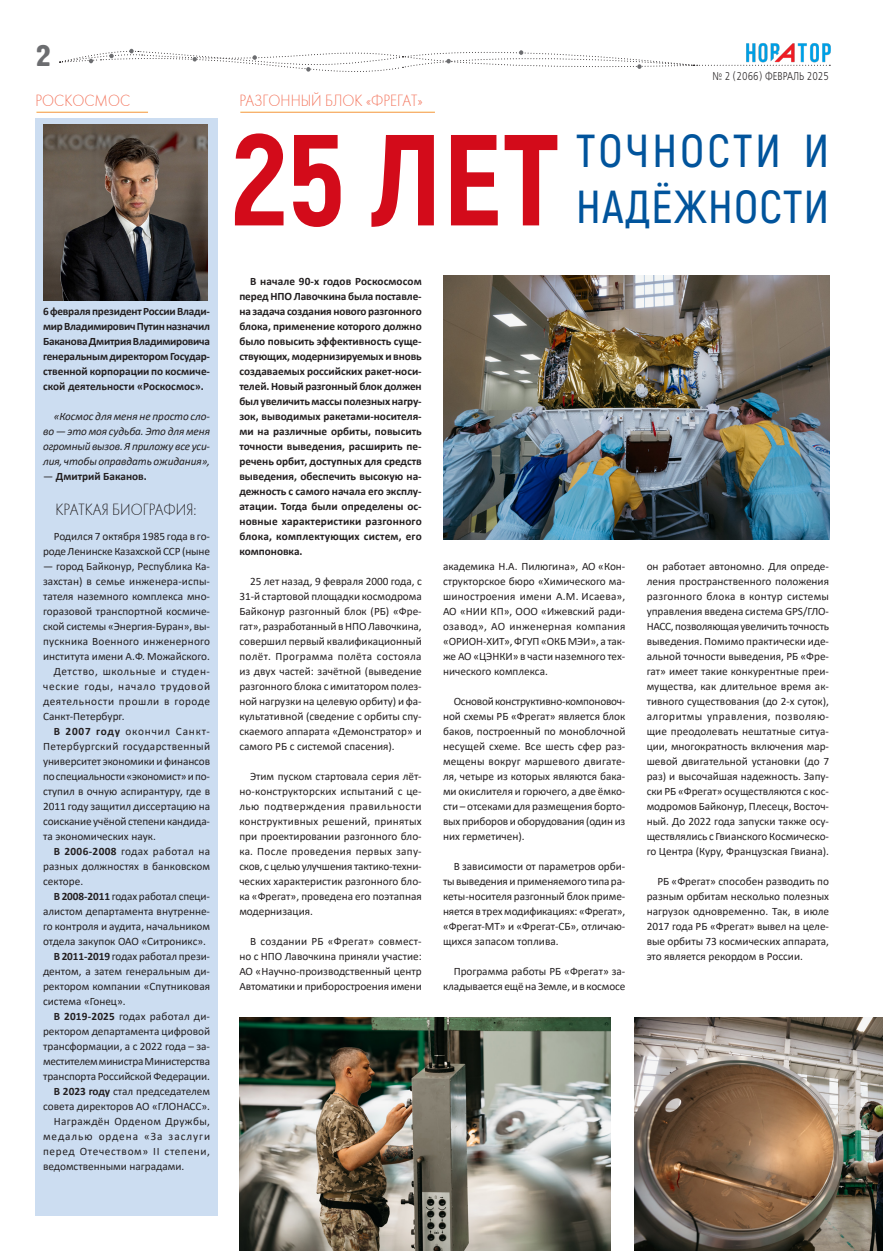
<style>
.page{position:relative;width:883px;height:1251px;background:#fff}
.page>*{position:absolute;margin:0;border:0;box-sizing:border-box;transform-origin:0 0}
.Заголовок_4{font:800 129.12px "Akrobat";color:#d30b1a}
.Заголовок_4-2{font:600 46.25px "Akrobat";letter-spacing:.03em;color:#01549c}
.Заголовок_4-3{font:600 46.25px "Akrobat";letter-spacing:.07em;color:#01549c}
.загловок_3{font:30.12px "Hermes CTT";color:#6c6d70;scale:1.05 1}
.заголовок_панорамы{font:16.88px "Futura Light C";color:#f37259;scale:.89 1}
.заголовок_панорамы-2{font:16.88px "Futura Light C";color:#231f20;scale:.89 1}
.t1{font:11.25px/15px "Calibri";color:#231f20;text-align:justify}
.t2{font:700 11.25px/15px "Calibri";color:#231f20;text-align:justify}
.t3{font:italic 11.25px/15px "Calibri";letter-spacing:-.015em;color:#231f20;text-align:justify}
.заголовок_панорамы-3{font:11.25px "Free Set C";letter-spacing:.01em;color:#231f20;scale:.8 1}
.s1{font-weight:400}
.s2{font-weight:700}
</style>
<div class="page">
<div style="left:35px;top:118px;width:183px;height:1097px;background:#ccddf1"></div>
<svg style="left:60px;top:48px;width:685px;height:24px"></svg>
<img style="left:746px;top:43px;width:85px;height:23px">
<img style="left:239px;top:1018px;width:371px;height:233px">
<img style="left:634px;top:1018px;width:248px;height:233px">
<img style="left:443px;top:275px;width:386px;height:264px">
<hr style="left:239px;top:110px;width:197px;height:4px;background:#fff463;opacity:.75">
<hr style="left:35px;top:110px;width:115px;height:4px;background:#fff463;opacity:.75">
<img style="left:43px;top:124px;width:165px;height:176px">
<p class="загловок_3" style="left:36px;top:38px;width:15px">2</p>
<p class="заголовок_панорамы" style="left:35px;top:92px;width:108px">РОСКОСМОС</p>
<p class="заголовок_панорамы" style="left:239px;top:92px;width:207px">РАЗГОННЫЙ БЛОК «ФРЕГАТ»</p>
<p class="Заголовок_4" style="left:232px;top:98px;width:329px">25 ЛЕТ</p>
<p class="заголовок_панорамы-3" style="left:712px;top:69px;width:147px">№ 2 (2066) ФЕВРАЛЬ 2025</p>
<p class="Заголовок_4-3" style="left:576px;top:123px;width:254px">ТОЧНОСТИ И</p>
<p class="Заголовок_4-2" style="left:576px;top:178px;width:254px">НАДЁЖНОСТИ</p>
<p class="t2" style="left:43px;top:304px;width:168px">6 февраля президент России Влади&shy;мир Владимирович Путин назначил Баканова Дмитрия Владимировича генеральным директором Государ&shy;ственной корпорации по космиче&shy;ской деятельности «Роскосмос».</p>
<p class="t3" style="left:43px;top:408px;width:168px;text-indent:11px">«Космос для меня не просто сло&shy;во — это моя судьба. Это для меня огромный вызов. Я приложу все уси&shy;лия, чтобы оправдать ожидания»,</p>
<p class="t2" style="left:43px;top:469px;width:105px"><span class="s1">—</span> Дмитрий Баканов.</p>
<p class="заголовок_панорамы-2" style="left:55px;top:501px;width:160px">КРАТКАЯ БИОГРАФИЯ:</p>
<p class="t1" style="left:43px;top:528px;width:168px;text-align:right">Родился 7 октября 1985 года в го&shy;роде Ленинске Казахской ССР (ныне</p>
<p class="t1" style="left:43px;top:558px;width:168px">— город Байконур, Республика Ка&shy;захстан) в семье инженера-испы&shy;тателя наземного комплекса мно&shy;горазовой транспортной космиче&shy;ской системы «Энергия-Буран», вы&shy;пускника Военного инженерного института имени А.Ф. Можайского.</p>
<p class="t1" style="left:43px;top:663px;width:168px;text-indent:11px">Детство, школьные и студен&shy;ческие годы, начало трудовой деятельности прошли в городе Санкт-Петербург.</p>
<p class="t1" style="left:43px;top:723px;width:168px;text-indent:11px"><span class="s2">В 2007 году</span> окончил Санкт-Петербургский государственный университет экономики и финансов по специальности «экономист» и по&shy;ступил в очную аспирантуру, где в 2011 году защитил диссертацию на соискание учёной степени кандида&shy;та экономических наук.</p>
<p class="t1" style="left:43px;top:843px;width:168px;text-indent:11px"><span class="s2">В 2006-2008</span> годах работал на разных должностях в банковском секторе.</p>
<p class="t1" style="left:43px;top:888px;width:168px;text-indent:11px"><span class="s2">В 2008-2011</span> годах работал специ&shy;алистом департамента внутренне&shy;го контроля и аудита, начальником отдела закупок ОАО «Ситроникс».</p>
<p class="t1" style="left:43px;top:948px;width:168px;text-indent:11px"><span class="s2">В 2011-2019</span> годах работал прези&shy;дентом, а затем генеральным ди&shy;ректором компании «Спутниковая система «Гонец».</p>
<p class="t1" style="left:43px;top:1008px;width:168px;text-indent:11px"><span class="s2">В 2019-2025</span> годах работал ди&shy;ректором департамента цифровой трансформации, а с 2022 года – за&shy;местителем министра Министерства транспорта Российской Федерации.</p>
<p class="t1" style="left:43px;top:1083px;width:168px;text-align:right"><span class="s2">В 2023 году</span> стал председателем совета директоров АО «ГЛОНАСС».</p>
<p class="t1" style="left:43px;top:1113px;width:168px;text-indent:11px">Награждён Орденом Дружбы, медалью ордена «За заслуги перед Отечеством» II степени, ведомственными наградами.</p>
<p class="t2" style="left:239px;top:274px;width:184px;text-indent:11px">В начале 90-х годов Роскосмосом перед НПО Лавочкина была поставле&shy;на задача создания нового разгонного блока, применение которого должно было повысить эффективность суще&shy;ствующих, модернизируемых и вновь создаваемых российских ракет-носи&shy;телей. Новый разгонный блок должен был увеличить массы полезных нагру&shy;зок, выводимых ракетами-носителя&shy;ми на различные орбиты, повысить точности выведения, расширить пе&shy;речень орбит, доступных для средств выведения, обеспечить высокую на&shy;дежность с самого начала его эксплу&shy;атации. Тогда были определены ос&shy;новные характеристики разгонного блока, комплектующих систем, его компоновка.</p>
<p class="t1" style="left:239px;top:573px;width:184px;text-indent:11px">25 лет назад, 9 февраля 2000 года, с 31-й стартовой площадки космодрома Байконур разгонный блок (РБ) «Фре&shy;гат», разработанный в НПО Лавочкина, совершил первый квалификационный полёт. Программа полёта состояла из двух частей: зачётной (выведение разгонного блока с имитатором полез&shy;ной нагрузки на целевую орбиту) и фа&shy;культативной (сведение с орбиты спу&shy;скаемого аппарата «Демонстратор» и самого РБ с системой спасения).</p>
<p class="t1" style="left:239px;top:768px;width:184px;text-indent:11px">Этим пуском стартовала серия лёт&shy;но-конструкторских испытаний с це&shy;лью подтверждения правильности конструктивных решений, принятых при проектировании разгонного бло&shy;ка. После проведения первых запу&shy;сков, с целью улучшения тактико-техни&shy;ческих характеристик разгонного бло&shy;ка «Фрегат», проведена его поэтапная модернизация.</p>
<p class="t1" style="left:239px;top:933px;width:184px;text-indent:11px">В создании РБ «Фрегат» совмест&shy;но с НПО Лавочкина приняли участие:<br>АО «Научно-производственный центр Автоматики и приборостроения имени</p>
<p class="t1" style="left:443px;top:558px;width:184px">академика Н.А. Пилюгина», АО «Кон&shy;структорское бюро «Химического ма&shy;шиностроения имени А.М. Исаева», АО «НИИ КП», ООО «Ижевский ради&shy;озавод», АО инженерная компания «ОРИОН-ХИТ», ФГУП «ОКБ МЭИ», а так&shy;же АО «ЦЭНКИ» в части наземного тех&shy;нического комплекса.</p>
<p class="t1" style="left:443px;top:693px;width:184px;text-indent:11px">Основой конструктивно-компоновоч&shy;ной схемы РБ «Фрегат» является блок баков, построенный по моноблочной несущей схеме. Все шесть сфер раз&shy;мещены вокруг маршевого двигате&shy;ля, четыре из которых являются бака&shy;ми окислителя и горючего, а две ёмко&shy;сти – отсеками для размещения борто&shy;вых приборов и оборудования (один из них герметичен).</p>
<p class="t1" style="left:443px;top:858px;width:184px;text-indent:11px">В зависимости от параметров орби&shy;ты выведения и применяемого типа ра&shy;кеты-носителя разгонный блок приме&shy;няется в трех модификациях: «Фрегат», «Фрегат-МТ» и «Фрегат-СБ», отличаю&shy;щихся запасом топлива.</p>
<p class="t1" style="left:443px;top:963px;width:184px;text-align:right">Программа работы РБ «Фрегат» за&shy;кладывается ещё на Земле, и в космосе</p>
<p class="t1" style="left:646px;top:558px;width:184px">он работает автономно. Для опреде&shy;ления пространственного положения разгонного блока в контур системы управления введена система GPS/ГЛО-НАСС, позволяющая увеличить точность выведения. Помимо практически иде&shy;альной точности выведения, РБ «Фре&shy;гат» имеет такие конкурентные преи&shy;мущества, как длительное время ак&shy;тивного существования (до 2-х суток), алгоритмы управления, позволяю&shy;щие преодолевать нештатные ситуа&shy;ции, многократность включения мар&shy;шевой двигательной установки (до 7 раз) и высочайшая надежность. Запу&shy;ски РБ «Фрегат» осуществляются с кос&shy;модромов Байконур, Плесецк, Восточ&shy;ный. До 2022 года запуски также осу&shy;ществлялись с Гвианского Космическо&shy;го Центра (Куру, Французская Гвиана).</p>
<p class="t1" style="left:646px;top:873px;width:184px;text-indent:11px">РБ «Фрегат» способен разводить по разным орбитам несколько полезных нагрузок одновременно. Так, в июле 2017 года РБ «Фрегат» вывел на целе&shy;вые орбиты 73 космических аппарата, это является рекордом в России.</p>
</div>
